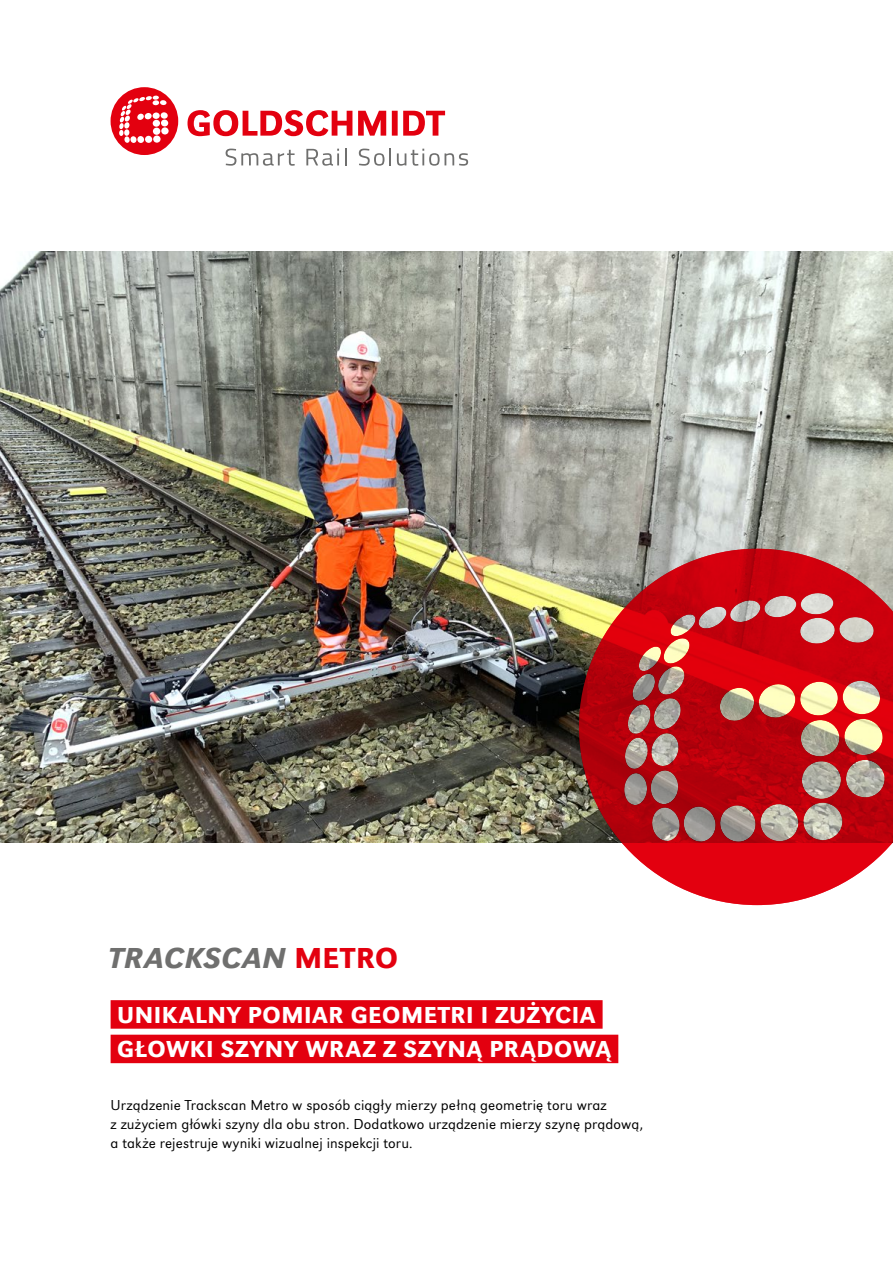
<style>
.page{position:relative;width:893px;height:1263px;background:#fff}
.page>*{position:absolute;margin:0;border:0;box-sizing:border-box;transform-origin:0 0}
.t1{font:30px "URW Grotesk Med Ita";letter-spacing:.02em;color:#6f6f6e}
.t2{font:500 24px/34.5px "URW Grotesk";letter-spacing:.025em;color:#fff}
.t3{font:300 15px/19.2px "URW Grotesk";letter-spacing:.01em;color:#000}
.s1{font-family:"URW Grotesk";font-weight:500;color:#e3000f}
</style>
<div class="page">
<img style="left:0;top:252px;width:893px;height:590px">
<svg style="left:579px;top:549px;width:314px;height:356px;background:#c54648"></svg>
<svg style="left:111px;top:87px;width:67px;height:68px"></svg>
<svg style="left:187px;top:110px;width:258px;height:26px"></svg>
<svg style="left:226px;top:149px;width:69px;height:17px"></svg>
<svg style="left:306px;top:149px;width:33px;height:17px"></svg>
<svg style="left:345px;top:148px;width:1px;height:17px"></svg>
<svg style="left:359px;top:149px;width:25px;height:17px"></svg>
<svg style="left:390px;top:148px;width:1px;height:17px"></svg>
<svg style="left:397px;top:149px;width:71px;height:17px"></svg>
<div style="left:111px;top:1000px;width:492px;height:29px;background:#e3000f"></div>
<div style="left:111px;top:1035px;width:507px;height:28px;background:#e3000f"></div>
<h1 class="t1" style="left:108px;top:941px;width:291px">TRACKSCAN <span class="s1">METRO</span></h1>
<h2 class="t2" style="left:117px;top:997px;width:495px">UNIKALNY POMIAR GEOMETRI I ZUŻYCIA<br>GŁOWKI SZYNY WRAZ Z SZYNĄ PRĄDOWĄ</h2>
<p class="t3" style="left:111px;top:1095px;width:534px">Urządzenie Trackscan Metro w sposób ciągły mierzy pełną geometrię toru wraz<br>z zużyciem główki szyny dla obu stron. Dodatkowo urządzenie mierzy szynę prądową, a także rejestruje wyniki wizualnej inspekcji toru.</p>
</div>
